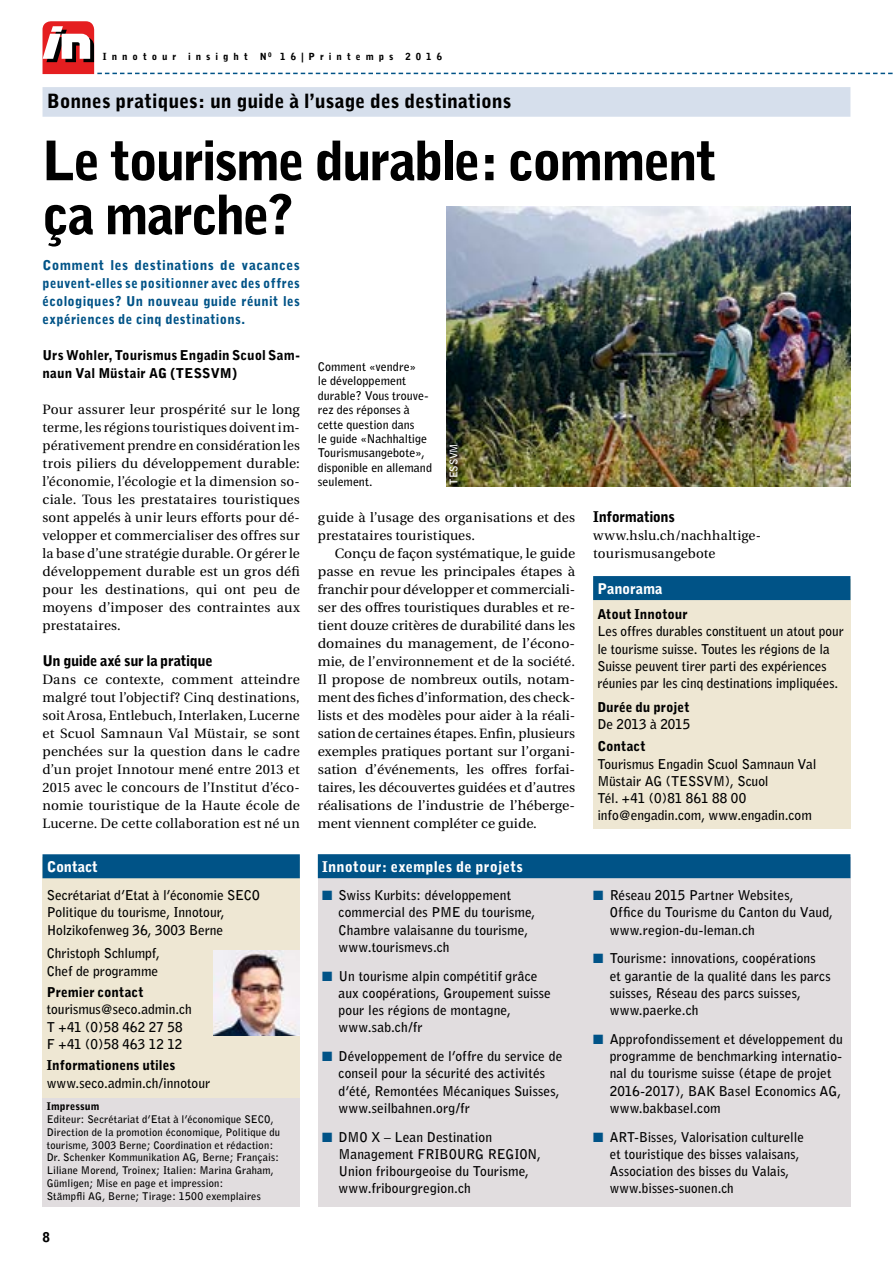
<style>
.page{position:relative;width:893px;height:1263px;background:#fff}
.page>*{position:absolute;margin:0;border:0;box-sizing:border-box;transform-origin:0 0}
.t1{font:900 54px/54px "Bell Gothic";letter-spacing:-.045em;color:#000}
.t2{font:900 19.5px "Bell Gothic";color:#000}
.t3{font:900 14.7px "Bell Gothic";letter-spacing:-.025em;color:#000}
.t4{font:900 14.7px "Bell Gothic";letter-spacing:.005em;color:#fff}
.t5{font:900 14.7px "Bell Gothic";letter-spacing:-.015em;color:#fff}
.t6{font:13.5px/18px "Utopia";letter-spacing:.01em;color:#000;text-align:justify}
.t7{font:700 13.5px/17.2px "Bell Gothic";letter-spacing:.005em;color:#000}
.t8{font:900 13.5px/18px "Bell Gothic";letter-spacing:.025em;color:#005387;text-align:justify}
.t9{font:900 13.5px/18px "Bell Gothic";letter-spacing:.005em;color:#000}
.t10{font:700 12px/14.4px "Bell Gothic";color:#000}
.t11{font:700 10.5px/12.8px "Bell Gothic";letter-spacing:.015em;color:#000}
.t12{font:900 10.5px "Bell Gothic";letter-spacing:.01em;color:#000}
.t13{font:700 10.5px "Bell Gothic";letter-spacing:-.025em;color:#fff}
.t14{font:900 9.75px "Bell Gothic";letter-spacing:.51em;color:#000}
.s1{color:#005387}
</style>
<div class="page">
<svg style="left:43px;top:21px;width:850px;height:53px"></svg>
<img style="left:446px;top:206px;width:404px;height:280px">
<div style="left:43px;top:857px;width:257px;height:260px;background:#eee7d3"></div>
<div style="left:43px;top:854px;width:257px;height:24px;background:#005387"></div>
<div style="left:43px;top:1098px;width:257px;height:108px;background:#e1dddf"></div>
<div style="left:318px;top:857px;width:532px;height:349px;background:#e1dddf"></div>
<div style="left:318px;top:854px;width:532px;height:24px;background:#005387"></div>
<div style="left:43px;top:87px;width:807px;height:30px;background:#d6dfec"></div>
<div style="left:593px;top:579px;width:257px;height:249px;background:#eee7d3"></div>
<div style="left:593px;top:576px;width:257px;height:24px;background:#005387"></div>
<img style="left:213px;top:950px;width:87px;height:85px">
<p class="t14" style="left:103px;top:51px;width:341px">Innotour insight N<sup>0</sup> 16|Printemps 2016</p>
<h2 class="t2" style="left:47px;top:90px;width:466px">Bonnes pratiques: un guide à l’usage des destinations</h2>
<h1 class="t1" style="left:43px;top:135px;width:676px">Le tourisme durable: comment ça marche?</h1>
<p class="t8" style="left:43px;top:257px;width:259px">Comment les destinations de vacances peuvent-elles se positionner avec des offres écologiques? Un nouveau guide réunit les expériences de cinq destinations.</p>
<p class="t9" style="left:43px;top:347px;width:259px">Urs Wohler, Tourismus Engadin Scuol Sam&shy;naun Val Müstair AG (TESSVM)</p>
<p class="t6" style="left:43px;top:401px;width:259px">Pour assurer leur prospérité sur le long terme, les régions touristiques doivent im&shy;pérativement prendre en considération les trois piliers du développement durable: l’économie, l’écologie et la dimension so&shy;ciale. Tous les prestataires touristiques sont appelés à unir leurs efforts pour dé&shy;velopper et commercialiser des offres sur la base d’une stratégie durable. Or gérer le développement durable est un gros défi pour les destinations, qui ont peu de moyens d’imposer des contraintes aux prestataires.</p>
<p class="t3" style="left:43px;top:652px;width:172px">Un guide axé sur la pratique</p>
<p class="t6" style="left:43px;top:671px;width:259px">Dans ce contexte, comment atteindre malgré tout l’objectif? Cinq destinations, soit Arosa, Entlebuch, Interlaken, Lucerne et Scuol Samnaun Val Müstair, se sont penchées sur la question dans le cadre d’un projet Innotour mené entre 2013 et 2015 avec le concours de l’Institut d’éco&shy;nomie touristique de la Haute école de Lucerne. De cette collaboration est né un</p>
<p class="t10" style="left:318px;top:360px;width:116px">Comment «vendre»<br>le développement durable? Vous trouve&shy;rez des réponses à cette question dans<br>le guide «Nachhaltige<br>Tourismusangebote», disponible en allemand seulement.</p>
<p class="t13" style="left:447px;top:485px;width:43px;rotate:-90deg">TESSVM</p>
<p class="t3" style="left:593px;top:508px;width:83px">Informations</p>
<p class="t6" style="left:593px;top:527px;width:169px">www.hslu.ch/nachhaltige&shy;tourismusangebote</p>
<p class="t5" style="left:597px;top:580px;width:67px">Panorama</p>
<p class="t9" style="left:597px;top:605px;width:92px">Atout Innotour</p>
<p class="t7" style="left:597px;top:623px;width:248px">Les offres durables constituent un atout pour le tourisme suisse. Toutes les régions de la Suisse peuvent tirer parti des expériences réunies par les cinq destinations impliquées.</p>
<p class="t9" style="left:597px;top:698px;width:94px">Durée du projet</p>
<p class="t7" style="left:597px;top:715px;width:95px">De 2013 à 2015</p>
<p class="t9" style="left:597px;top:738px;width:50px">Contact</p>
<p class="t7" style="left:597px;top:755px;width:221px">Tourismus Engadin Scuol Samnaun Val<br>Müstair AG (TESSVM), Scuol<br>Tél. +41 (0)81 861 88 00 info@engadin.com, www.engadin.com</p>
<p class="t6" style="left:318px;top:509px;width:259px">guide à l’usage des organisations et des prestataires touristiques.</p>
<p class="t6" style="left:318px;top:545px;width:259px;text-indent:17px">Conçu de façon systématique, le guide passe en revue les principales étapes à franchir pour développer et commerciali&shy;ser des offres touristiques durables et re&shy;tient douze critères de durabilité dans les domaines du management, de l’écono&shy;mie, de l’environnement et de la société.<br>Il propose de nombreux outils, notam&shy;ment des fiches d’information, des check&shy;lists et des modèles pour aider à la réali&shy;sation de certaines étapes. Enfin, plusieurs exemples pratiques portant sur l’organi&shy;sation d’événements, les offres forfai&shy;taires, les découvertes guidées et d’autres réalisations de l’industrie de l’héberge&shy;ment viennent compléter ce guide.</p>
<p class="t4" style="left:47px;top:858px;width:53px">Contact</p>
<p class="t7" style="left:47px;top:887px;width:215px">Secrétariat d’Etat à l’économie SECO<br>Politique du tourisme, Innotour,<br>Holzikofenweg 36, 3003 Berne</p>
<p class="t7" style="left:47px;top:945px;width:114px">Christoph Schlumpf,<br>Chef de programme</p>
<p class="t9" style="left:47px;top:983px;width:98px">Premier contact</p>
<p class="t7" style="left:47px;top:1001px;width:146px">tourismus@seco.admin.ch<br>T +41 (0)58 462 27 58<br>F +41 (0)58 463 12 12</p>
<p class="t9" style="left:47px;top:1057px;width:130px">Informationens utiles</p>
<p class="t7" style="left:47px;top:1074px;width:165px">www.seco.admin.ch/innotour</p>
<p class="t12" style="left:47px;top:1100px;width:54px">Impressum</p>
<p class="t11" style="left:47px;top:1113px;width:235px">Editeur: Secrétariat d’Etat à l’économique SECO, Direction de la promotion économique, Politique du tourisme, 3003 Berne; Coordination et rédaction:<br>Dr. Schenker Kommunikation AG, Berne; Français:<br>Liliane Morend, Troinex; Italien: Marina Graham, Gümligen; Mise en page et impression:<br>Stämpfli AG, Berne; Tirage: 1500 exemplaires</p>
<p class="t9" style="left:43px;top:1228px;width:9px">8</p>
<p class="t4" style="left:322px;top:858px;width:202px">Innotour: exemples de projets</p>
<p class="t7" style="left:339px;top:887px;width:198px;text-indent:-17px"><span class="s1">■</span> Swiss Kurbits: développement commercial des PME du tourisme,<br>Chambre valaisanne du tourisme, www.tourismevs.ch</p>
<p class="t7" style="left:339px;top:967px;width:214px;text-indent:-17px"><span class="s1">■</span> Un tourisme alpin compétitif grâce aux coopérations, Groupement suisse pour les régions de montagne, www.sab.ch/fr</p>
<p class="t7" style="left:339px;top:1048px;width:225px;text-indent:-17px"><span class="s1">■</span> Développement de l’offre du service de conseil pour la sécurité des activités d’été, Remontées Mécaniques Suisses, www.seilbahnen.org/fr</p>
<p class="t7" style="left:339px;top:1128px;width:204px;text-indent:-17px"><span class="s1">■</span> DMO X – Lean Destination<br>Management FRIBOURG REGION,<br>Union fribourgeoise du Tourisme, www.fribourgregion.ch</p>
<p class="t7" style="left:610px;top:887px;width:225px;text-indent:-17px"><span class="s1">■</span> Réseau 2015 Partner Websites,<br>Office du Tourisme du Canton du Vaud, www.region-du-leman.ch</p>
<p class="t7" style="left:610px;top:950px;width:222px;text-indent:-17px"><span class="s1">■</span> Tourisme: innovations, coopérations<br>et garantie de la qualité dans les parcs suisses, Réseau des parcs suisses, www.paerke.ch</p>
<p class="t7" style="left:610px;top:1030px;width:235px;text-indent:-17px"><span class="s1">■</span> Approfondissement et développement du programme de benchmarking internatio&shy;nal du tourisme suisse (étape de projet 2016-2017), BAK Basel Economics AG, www.bakbasel.com</p>
<p class="t7" style="left:610px;top:1128px;width:196px;text-indent:-17px"><span class="s1">■</span> ART-Bisses, Valorisation culturelle et touristique des bisses valaisans, Association des bisses du Valais, www.bisses-suonen.ch</p>
</div>
